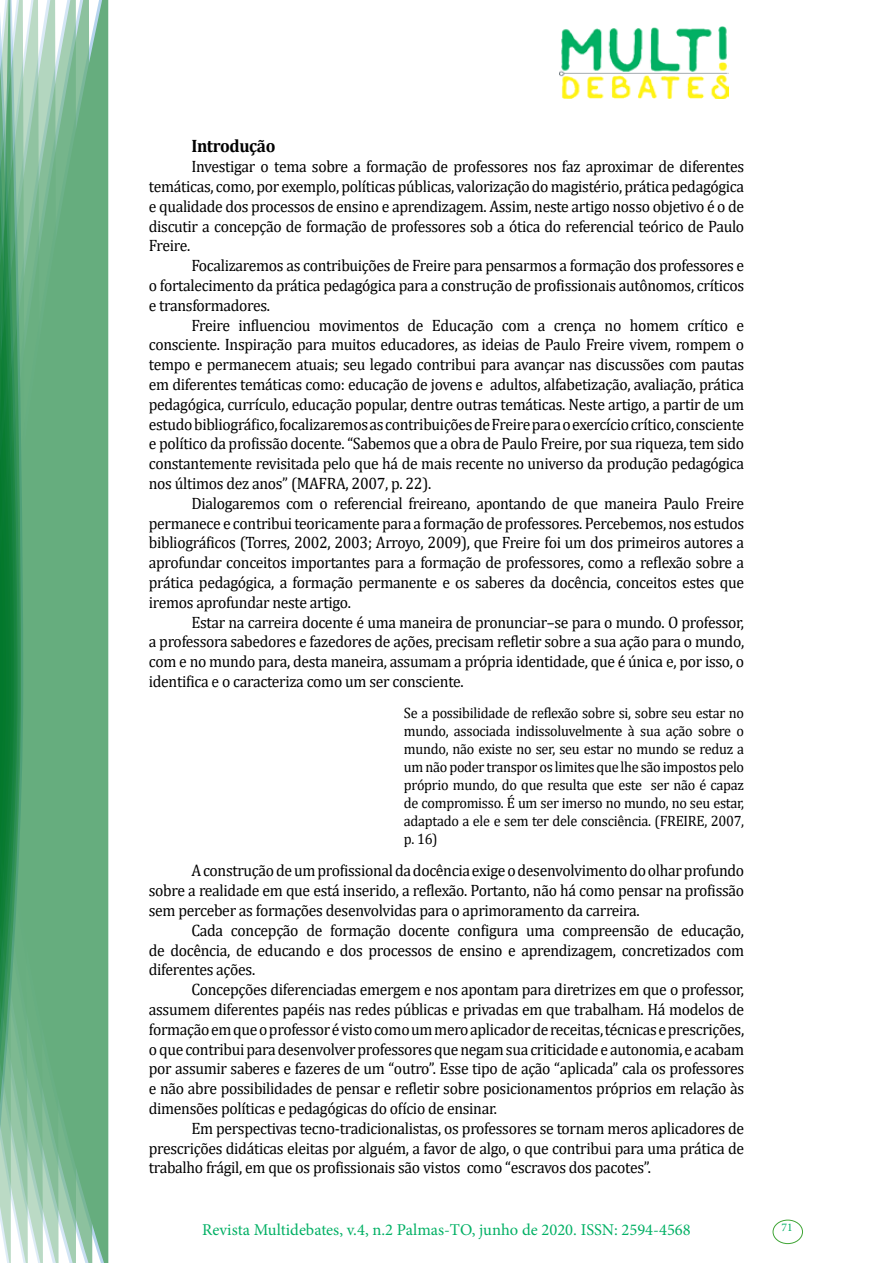
<style>
.page{position:relative;width:893px;height:1263px;background:#fff}
.page>*{position:absolute;margin:0;border:0;box-sizing:border-box;transform-origin:0 0}
.t1{font:700 18px "Cambria";letter-spacing:-.02em;color:#000;scale:.95 1}
.t2{font:16.5px/19.8px "Cambria";letter-spacing:-.02em;color:#000;text-align:justify;scale:.95 1}
.t3{font:16.5px "Minion Pro";color:#00b064}
.t4{font:15px/18px "Cambria";letter-spacing:-.02em;color:#000;text-align:justify;scale:.95 1}
.t5{font:11.7px "Minion Pro";color:#00b064}
</style>
<div class="page">
<img style="left:559px;top:26px;width:169px;height:72px">
<div style="left:95px;top:0;width:14px;height:1263px;background:#66ad7e"></div>
<svg style="left:79px;top:0;width:16px;height:1263px;background:#6cb083"></svg>
<svg style="left:62px;top:0;width:17px;height:1263px;background:#6fb287"></svg>
<svg style="left:45px;top:0;width:17px;height:1263px;background:#77b68d"></svg>
<svg style="left:30px;top:0;width:15px;height:1263px;background:#7bb891"></svg>
<svg style="left:0;top:0;width:30px;height:1263px;background:#5ba779"></svg>
<div style="left:772px;top:1219px;width:31px;height:25px;border:1px solid #3fa535;border-radius:50%"></div>
<p class="t1" style="left:191px;top:134px;width:90px">Introdução</p>
<p class="t2" style="left:149px;top:157px;width:628px;text-indent:43px">Investigar o tema sobre a formação de professores nos faz aproximar de diferentes temáticas, como, por exemplo, políticas públicas, valorização do magistério, prática pedagógica e qualidade dos processos de ensino e aprendizagem. Assim, neste artigo nosso objetivo é o de discutir a concepção de formação de professores sob a ótica do referencial teórico de Paulo Freire.</p>
<p class="t2" style="left:149px;top:256px;width:628px;text-indent:43px">Focalizaremos as contribuições de Freire para pensarmos a formação dos professores e o fortalecimento da prática pedagógica para a construção de profissionais autônomos, críticos e transformadores.</p>
<p class="t2" style="left:149px;top:315px;width:628px;text-indent:43px">Freire influenciou movimentos de Educação com a crença no homem crítico e consciente. Inspiração para muitos educadores, as ideias de Paulo Freire vivem, rompem o tempo e permanecem atuais; seu legado contribui para avançar nas discussões com pautas em diferentes temáticas como: educação de jovens e adultos, alfabetização, avaliação, prática pedagógica, currículo, educação popular, dentre outras temáticas. Neste artigo, a partir de um estudo bibliográfico, focalizaremos as contribuições de Freire para o exercício crítico, consciente e político da profissão docente. “Sabemos que a obra de Paulo Freire, por sua riqueza, tem sido constantemente revisitada pelo que há de mais recente no universo da produção pedagógica nos últimos dez anos” (MAFRA, 2007, p. 22).</p>
<p class="t2" style="left:149px;top:493px;width:628px;text-indent:43px">Dialogaremos com o referencial freireano, apontando de que maneira Paulo Freire permanece e contribui teoricamente para a formação de professores. Percebemos, nos estudos bibliográficos (Torres, 2002, 2003; Arroyo, 2009), que Freire foi um dos primeiros autores a aprofundar conceitos importantes para a formação de professores, como a reflexão sobre a prática pedagógica, a formação permanente e os saberes da docência, conceitos estes que iremos aprofundar neste artigo.</p>
<p class="t2" style="left:149px;top:612px;width:628px;text-indent:43px">Estar na carreira docente é uma maneira de pronunciar–se para o mundo. O professor, a professora sabedores e fazedores de ações, precisam refletir sobre a sua ação para o mundo, com e no mundo para, desta maneira, assumam a própria identidade, que é única e, por isso, o identifica e o caracteriza como um ser consciente.</p>
<p class="t4" style="left:404px;top:704px;width:360px">Se a possibilidade de reflexão sobre si, sobre seu estar no mundo, associada indissoluvelmente à sua ação sobre o mundo, não existe no ser, seu estar no mundo se reduz a um não poder transpor os limites que lhe são impostos pelo próprio mundo, do que resulta que este ser não é capaz de compromisso. É um ser imerso no mundo, no seu estar, adaptado a ele e sem ter dele consciência. (FREIRE, 2007, p. 16)</p>
<p class="t2" style="left:149px;top:861px;width:628px;text-indent:43px">A construção de um profissional da docência exige o desenvolvimento do olhar profundo sobre a realidade em que está inserido, a reflexão. Portanto, não há como pensar na profissão sem perceber as formações desenvolvidas para o aprimoramento da carreira.</p>
<p class="t2" style="left:149px;top:920px;width:628px;text-indent:43px">Cada concepção de formação docente configura uma compreensão de educação, de docência, de educando e dos processos de ensino e aprendizagem, concretizados com diferentes ações.</p>
<p class="t2" style="left:149px;top:980px;width:628px;text-indent:43px">Concepções diferenciadas emergem e nos apontam para diretrizes em que o professor, assumem diferentes papéis nas redes públicas e privadas em que trabalham. Há modelos de formação em que o professor é visto como um mero aplicador de receitas, técnicas e prescrições, o que contribui para desenvolver professores que negam sua criticidade e autonomia, e acabam por assumir saberes e fazeres de um “outro”. Esse tipo de ação “aplicada” cala os professores e não abre possibilidades de pensar e refletir sobre posicionamentos próprios em relação às dimensões políticas e pedagógicas do ofício de ensinar.</p>
<p class="t2" style="left:149px;top:1118px;width:628px;text-indent:43px">Em perspectivas tecno-tradicionalistas, os professores se tornam meros aplicadores de prescrições didáticas eleitas por alguém, a favor de algo, o que contribui para uma prática de trabalho frágil, em que os profissionais são vistos como “escravos dos pacotes”.</p>
<p class="t3" style="left:202px;top:1218px;width:490px">Revista Multidebates, v.4, n.2 Palmas-TO, junho de 2020. ISSN: 2594-4568</p>
<p class="t5" style="left:781px;top:1219px;width:13px">71</p>
</div>
